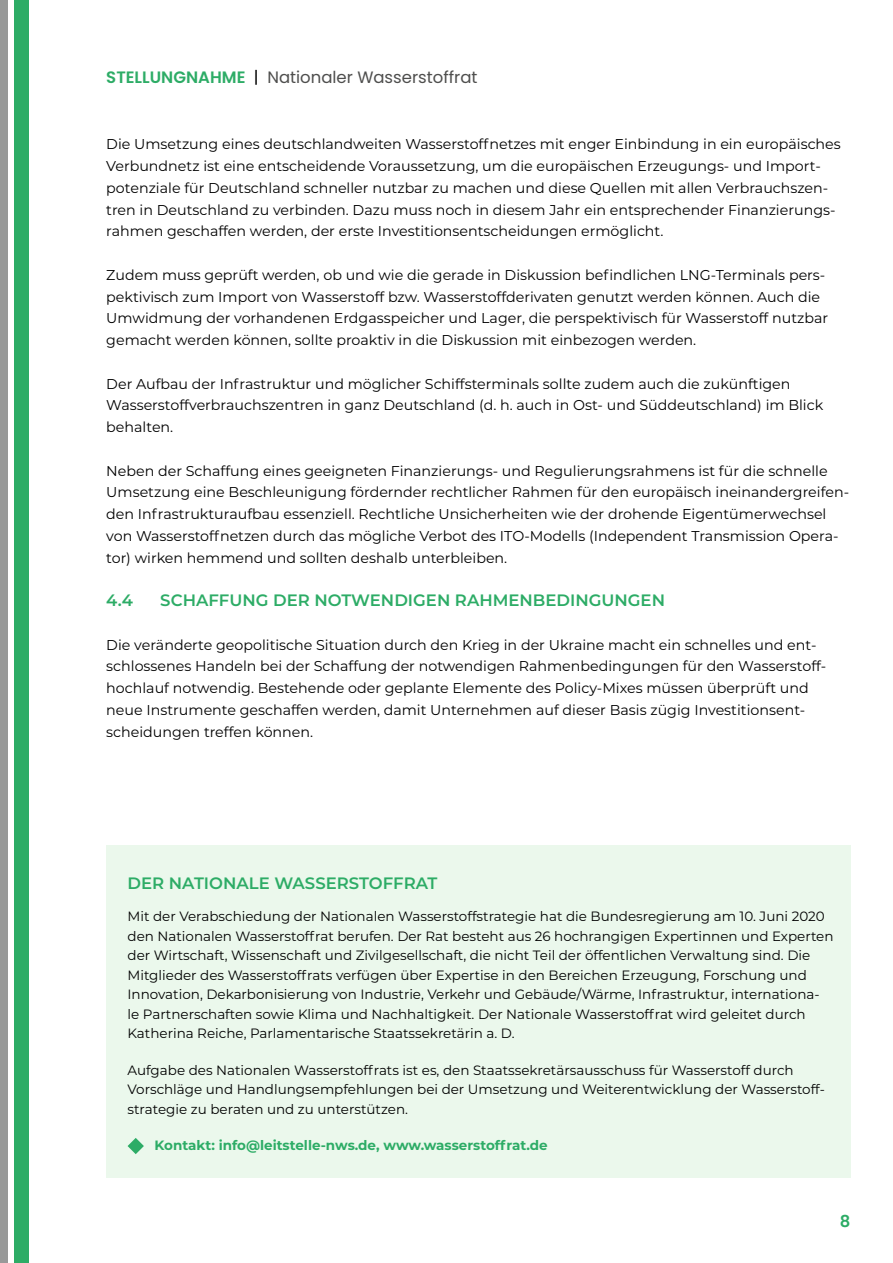
<style>
.page{position:relative;width:893px;height:1263px;background:#fff}
.page>*{position:absolute;margin:0;border:0;box-sizing:border-box;transform-origin:0 0}
.H3_Überschrift{font:600 16.5px "Montserrat";color:#2dac66}
.t1{font:16.5px "Poppins";color:#4e4e4d}
.Überschrift_Infokasten{font:600 16.5px "Montserrat";color:#2dac66}
.t2{font:600 16.5px "Poppins";color:#2dac66}
.Fließtext{font:14.25px/21.8px "Montserrat";color:#000}
.Fließtext_-_Infokasten{font:13.5px/19.5px "Montserrat";color:#000}
.Fließtext_-_Infokasten-2{font:700 13.5px "Montserrat";color:#2dac66}
.s1{font-weight:600;color:#2dac66}
.s2{color:#000}
</style>
<div class="page">
<div style="left:14px;top:0;width:15px;height:1262px;background:#2dac66"></div>
<div style="left:0;top:1px;width:8px;height:1262px;background:#989999"></div>
<div style="left:106px;top:845px;width:744px;height:333px;background:#ebf8ec"></div>
<svg style="left:128px;top:1138px;width:16px;height:16px"></svg>
<p class="t1" style="left:106px;top:68px;width:373px"><span class="s1">STELLUNGNAHME</span> <span class="s2">|</span> Nationaler Wasserstoffrat</p>
<p class="Fließtext" style="left:106px;top:133px;width:736px">Die Umsetzung eines deutschlandweiten Wasserstoffnetzes mit enger Einbindung in ein europäisches Verbundnetz ist eine entscheidende Voraussetzung, um die europäischen Erzeugungs- und Import&shy;potenziale für Deutschland schneller nutzbar zu machen und diese Quellen mit allen Verbrauchszen&shy;tren in Deutschland zu verbinden. Dazu muss noch in diesem Jahr ein entsprechender Finanzierungs&shy;rahmen geschaffen werden, der erste Investitionsentscheidungen ermöglicht.</p>
<p class="Fließtext" style="left:106px;top:263px;width:723px">Zudem muss geprüft werden, ob und wie die gerade in Diskussion befindlichen LNG-Terminals pers&shy;pektivisch zum Import von Wasserstoff bzw. Wasserstoffderivaten genutzt werden können. Auch die Umwidmung der vorhandenen Erdgasspeicher und Lager, die perspektivisch für Wasserstoff nutzbar gemacht werden können, sollte proaktiv in die Diskussion mit einbezogen werden.</p>
<p class="Fließtext" style="left:106px;top:372px;width:718px">Der Aufbau der Infrastruktur und möglicher Schiffsterminals sollte zudem auch die zukünftigen<br>Wasserstoffverbrauchszentren in ganz Deutschland (d. h. auch in Ost- und Süddeutschland) im Blick behalten.</p>
<p class="Fließtext" style="left:106px;top:459px;width:744px">Neben der Schaffung eines geeigneten Finanzierungs- und Regulierungsrahmens ist für die schnelle Umsetzung eine Beschleunigung fördernder rechtlicher Rahmen für den europäisch ineinandergreifen&shy;den Infrastrukturaufbau essenziell. Rechtliche Unsicherheiten wie der drohende Eigentümerwechsel von Wasserstoffnetzen durch das mögliche Verbot des ITO-Modells (Independent Transmission Opera&shy;tor) wirken hemmend und sollten deshalb unterbleiben.</p>
<h3 class="H3_Überschrift" style="left:106px;top:589px;width:28px">4.4</h3>
<h3 class="H3_Überschrift" style="left:160px;top:589px;width:506px">SCHAFFUNG DER NOTWENDIGEN RAHMENBEDINGUNGEN</h3>
<p class="Fließtext" style="left:106px;top:633px;width:721px">Die veränderte geopolitische Situation durch den Krieg in der Ukraine macht ein schnelles und ent&shy;schlossenes Handeln bei der Schaffung der notwendigen Rahmenbedingungen für den Wasserstoff&shy;hochlauf notwendig. Bestehende oder geplante Elemente des Policy-Mixes müssen überprüft und neue Instrumente geschaffen werden, damit Unternehmen auf dieser Basis zügig Investitionsent&shy;scheidungen treffen können.</p>
<h2 class="Überschrift_Infokasten" style="left:128px;top:871px;width:311px">DER NATIONALE WASSERSTOFFRAT</h2>
<p class="Fließtext_-_Infokasten" style="left:128px;top:906px;width:707px">Mit der Verabschiedung der Nationalen Wasserstoffstrategie hat die Bundesregierung am 10. Juni 2020 den Nationalen Wasserstoffrat berufen. Der Rat besteht aus 26 hochrangigen Expertinnen und Experten der Wirtschaft, Wissenschaft und Zivilgesellschaft, die nicht Teil der öffentlichen Verwaltung sind. Die Mitglieder des Wasserstoffrats verfügen über Expertise in den Bereichen Erzeugung, Forschung und Innovation, Dekarbonisierung von Industrie, Verkehr und Gebäude/Wärme, Infrastruktur, internationa&shy;le Partnerschaften sowie Klima und Nachhaltigkeit. Der Nationale Wasserstoffrat wird geleitet durch Katherina Reiche, Parlamentarische Staatssekretärin a. D.</p>
<p class="Fließtext_-_Infokasten" style="left:128px;top:1060px;width:699px">Aufgabe des Nationalen Wasserstoffrats ist es, den Staatssekretärsausschuss für Wasserstoff durch<br>Vorschläge und Handlungsempfehlungen bei der Umsetzung und Weiterentwicklung der Wasserstoff&shy;strategie zu beraten und zu unterstützen.</p>
<p class="Fließtext_-_Infokasten-2" style="left:155px;top:1136px;width:395px">Kontakt: info@leitstelle-nws.de, www.wasserstoffrat.de</p>
<p class="t2" style="left:840px;top:1212px;width:12px">8</p>
</div>
